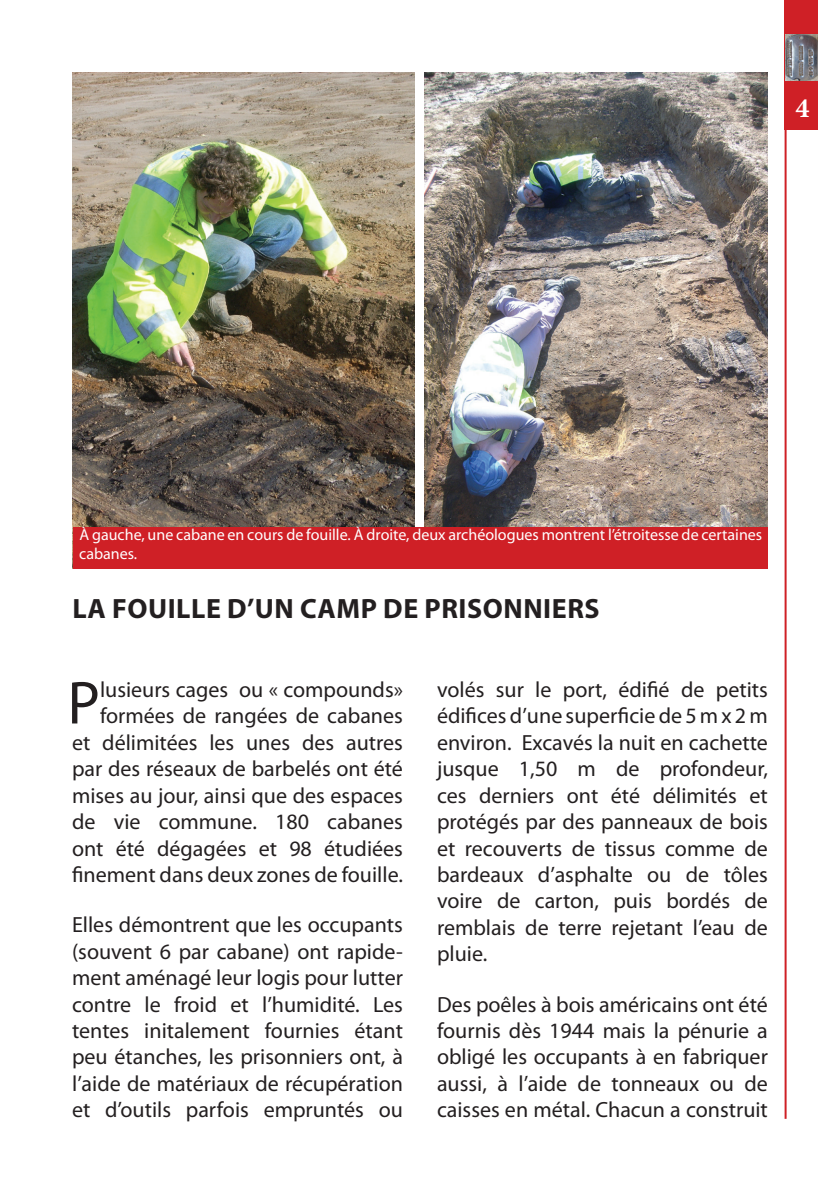
<style>
.page{position:relative;width:840px;height:1191px;background:#fff}
.page>*{position:absolute;margin:0;border:0;box-sizing:border-box;transform-origin:0 0}
.t1{font:61.2px "Myriad Pro";color:#231f20}
.t2{font:700 28px "Myriad Pro";letter-spacing:.02em;color:#231f20}
.t3{font:700 28px "Minion Pro";color:#fff}
.t4{font:22px/26.4px "Myriad Pro";color:#231f20;text-align:justify}
.t5{font:16px/19.2px "Myriad Pro";color:#fff}
</style>
<div class="page">
<img style="left:424px;top:72px;width:343px;height:456px">
<div style="left:784px;top:0;width:33px;height:129px;background:#cf2026"></div>
<hr style="left:784px;top:129px;width:2px;height:989px;background:#cf2026">
<img style="left:785px;top:35px;width:31px;height:46px">
<img style="left:72px;top:72px;width:342px;height:497px">
<div style="left:73px;top:528px;width:694px;height:41px;background:#cf2026"></div>
<p class="t3" style="left:795px;top:88px;width:15px">4</p>
<p class="t5" style="left:79px;top:524px;width:684px">à gauche, une cabane en cours de fouille. à droite, deux archéologues montrent l’étroitesse de certaines cabanes.</p>
<p class="t2" style="left:72px;top:591px;width:528px">LA FOUILLE D’UN CAMP DE PRISONNIERS</p>
<p class="t4" style="left:72px;top:676px;width:332px;text-align:right">lusieurs cages ou « compounds» formées de rangées de cabanes<br>et délimitées les unes des autres par des réseaux de barbelés ont été mises au jour, ainsi que des espaces de vie commune. 180 cabanes ont été dégagées et 98 étudiées finement dans deux zones de fouille.</p>
<p class="t4" style="left:72px;top:911px;width:332px">Elles démontrent que les occupants (souvent 6 par cabane) ont rapide&shy;ment aménagé leur logis pour lutter contre le froid et l’humidité. Les tentes initalement fournies étant peu étanches, les prisonniers ont, à l’aide de matériaux de récupération et d’outils parfois empruntés ou</p>
<h1 class="t1" style="left:67px;top:665px;width:34px">P</h1>
<p class="t4" style="left:437px;top:676px;width:332px">volés sur le port, édifié de petits édifices d’une superficie de 5 m x 2 m environ. Excavés la nuit en cachette jusque 1,50 m de profondeur, ces derniers ont été délimités et protégés par des panneaux de bois et recouverts de tissus comme de bardeaux d’asphalte ou de tôles voire de carton, puis bordés de remblais de terre rejetant l’eau de pluie.</p>
<p class="t4" style="left:437px;top:990px;width:332px">Des poêles à bois américains ont été fournis dès 1944 mais la pénurie a obligé les occupants à en fabriquer aussi, à l’aide de tonneaux ou de caisses en métal. Chacun a construit</p>
</div>
